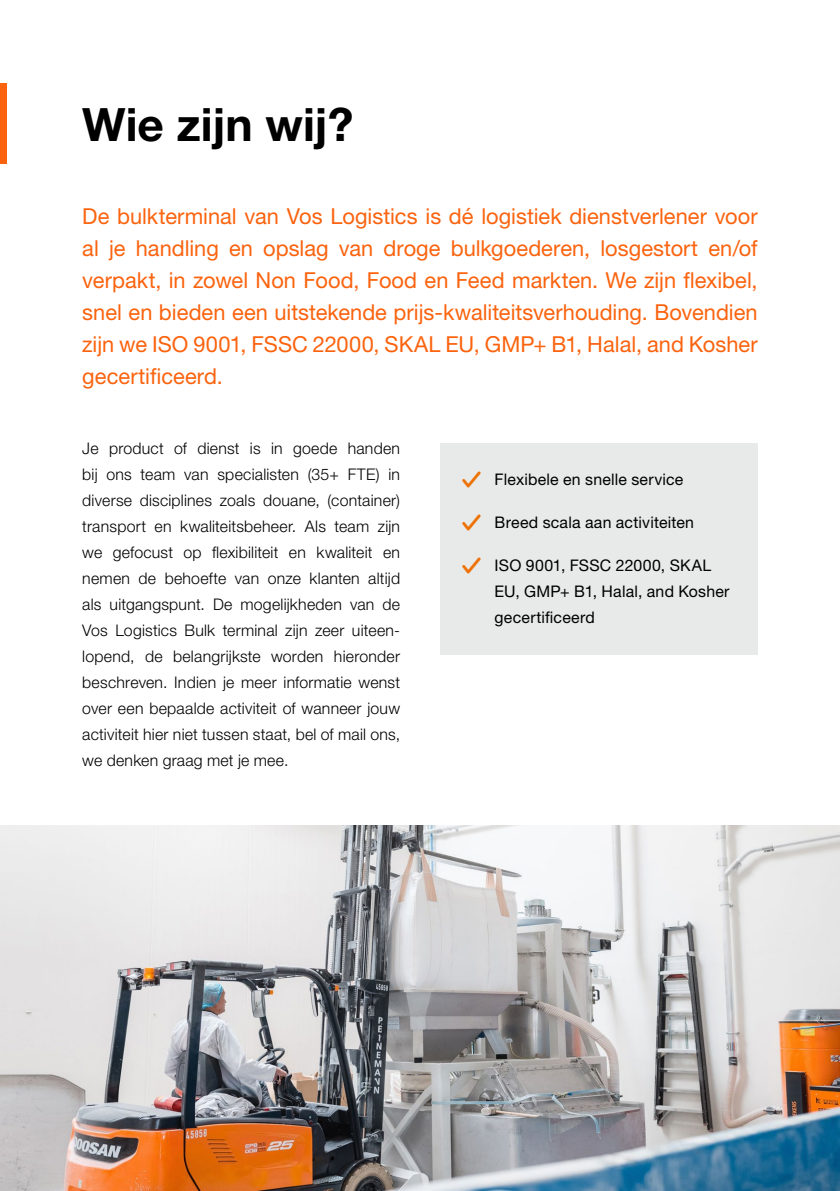
<style>
.page{position:relative;width:840px;height:1191px;background:#fff}
.page>*{position:absolute;margin:0;border:0;box-sizing:border-box;transform-origin:0 0}
.t1{font:700 46px "Helvetica Neue LT Std";color:#000}
.t2{font:22px/32px "Helvetica Neue LT Std";letter-spacing:.005em;color:#fb630e;text-align:justify}
.t3{font:300 16px/26px "Helvetica Neue LT Std";letter-spacing:.015em;color:#000;text-align:justify}
.t4{font:16px/26px "Helvetica Neue LT Std";letter-spacing:.015em;color:#000}
</style>
<div class="page">
<img style="left:0;top:825px;width:839px;height:365px">
<div style="left:439px;top:442px;width:318px;height:212px;background:#e8e9e9"></div>
<div style="left:0;top:83px;width:7px;height:81px;background:#fb630e"></div>
<h1 class="t1" style="left:82px;top:96px;width:272px">Wie zijn wij?</h1>
<p class="t2" style="left:82px;top:199px;width:676px">De bulkterminal van Vos Logistics is dé logistiek dienstverlener voor al je handling en opslag van droge bulkgoederen, losgestort en/of verpakt, in zowel Non Food, Food en Feed markten. We zijn flexibel, snel en bieden een uitstekende prijs-kwaliteitsverhouding. Bovendien zijn we ISO 9001, FSSC 22000, SKAL EU, GMP+ B1, Halal, and Kosher gecertificeerd.</p>
<p class="t3" style="left:82px;top:435px;width:319px">Je product of dienst is in goede handen bij ons team van specialisten (35+ FTE) in diverse disciplines zoals douane, (container) transport en kwaliteitsbeheer. Als team zijn we gefocust op flexibiliteit en kwaliteit en nemen de behoefte van onze klanten altijd als uitgangspunt. De mogelijkheden van de Vos Logistics Bulk terminal zijn zeer uiteen&shy;lopend, de belangrijkste worden hieronder beschreven. Indien je meer informatie wenst over een bepaalde activiteit of wanneer jouw activiteit hier niet tussen staat, bel of mail ons, we denken graag met je mee.</p>
<p class="t4" style="left:494px;top:466px;width:190px">Flexibele en snelle service</p>
<p class="t4" style="left:494px;top:509px;width:201px">Breed scala aan activiteiten</p>
<p class="t4" style="left:494px;top:552px;width:236px">ISO 9001, FSSC 22000, SKAL<br>EU, GMP+ B1, Halal, and Kosher gecertificeerd</p>
</div>
